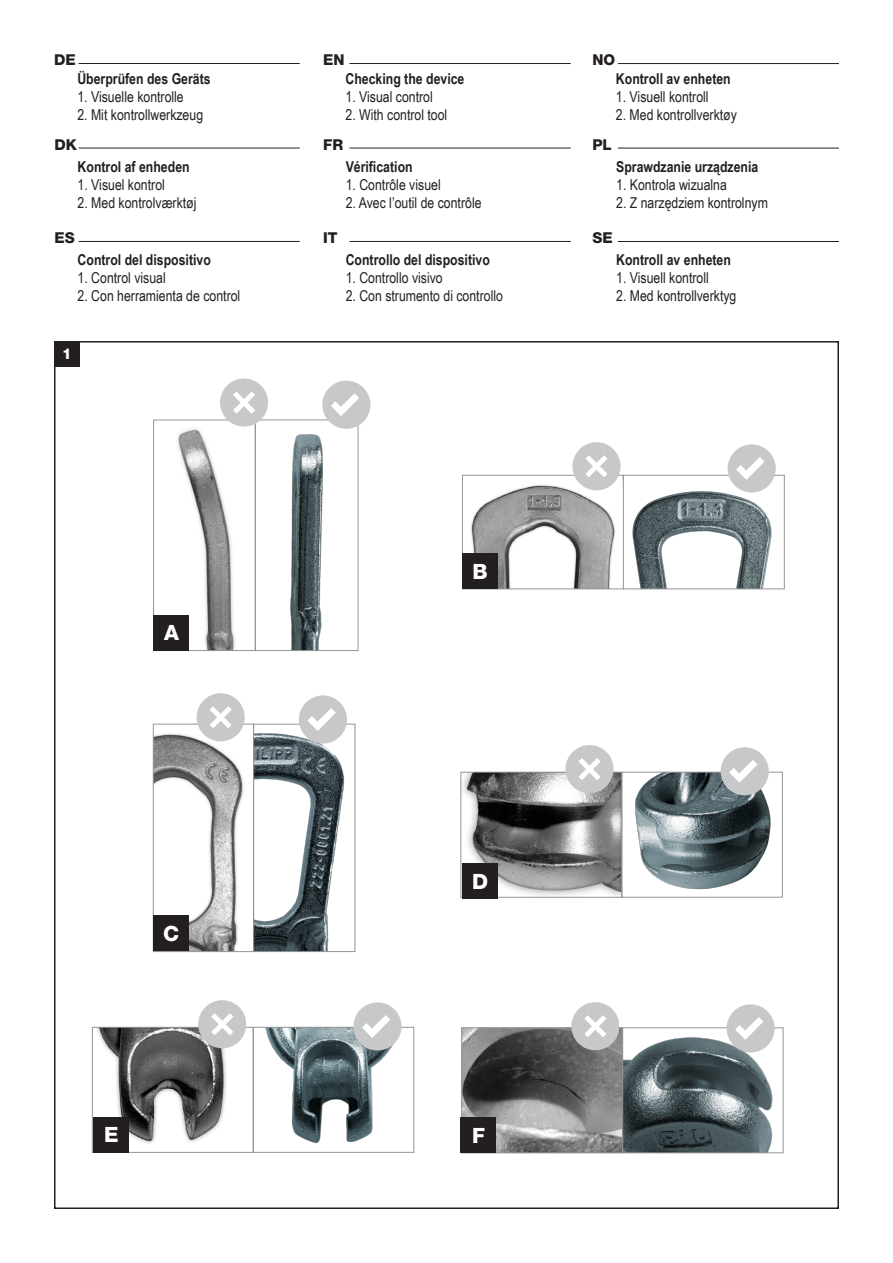
<style>
.page{position:relative;width:893px;height:1263px;background:#fff}
.page>*{position:absolute;margin:0;border:0;box-sizing:border-box;transform-origin:0 0}
.t1{font:800 21.15px "Helvetica Neue LT Std";color:#fff}
.t2{font:15px "Arial Narrow";color:#231f20}
.t3{font:700 15px "Arial Narrow";color:#231f20}
.t4{font:800 15px "Helvetica Neue LT Std";color:#231f20}
.t5{font:800 15px "Helvetica Neue LT Std";color:#fff}
</style>
<div class="page">
<hr style="left:79px;top:63px;width:221px;height:1px;background:#231f20">
<hr style="left:79px;top:148px;width:221px;height:1px;background:#231f20">
<hr style="left:79px;top:241px;width:221px;height:1px;background:#231f20">
<hr style="left:350px;top:63px;width:221px;height:1px;background:#231f20">
<hr style="left:350px;top:148px;width:221px;height:1px;background:#231f20">
<hr style="left:350px;top:241px;width:221px;height:1px;background:#231f20">
<hr style="left:618px;top:63px;width:221px;height:1px;background:#231f20">
<hr style="left:618px;top:148px;width:221px;height:1px;background:#231f20">
<hr style="left:618px;top:241px;width:221px;height:1px;background:#231f20">
<div style="left:54px;top:341px;width:26px;height:26px;background:#231f20"></div>
<img style="left:177px;top:428px;width:58px;height:221px">
<div style="left:153px;top:420px;width:102px;height:231px;border:1px solid #939598"></div>
<img style="left:290px;top:434px;width:33px;height:215px">
<div style="left:255px;top:420px;width:103px;height:231px;border:1px solid #939598"></div>
<div style="left:322px;top:381px;width:48px;height:48px;background:#c7c8ca;border-radius:50%"></div>
<svg style="left:331px;top:393px;width:28px;height:23px"></svg>
<div style="left:220px;top:378px;width:48px;height:49px;background:#c7c8ca;border-radius:50%"></div>
<svg style="left:233px;top:391px;width:22px;height:23px"></svg>
<div style="left:154px;top:615px;width:35px;height:35px;background:#231f20"></div>
<img style="left:632px;top:486px;width:140px;height:101px">
<div style="left:623px;top:475px;width:161px;height:114px;border:1px solid #939598"></div>
<img style="left:471px;top:482px;width:144px;height:105px">
<div style="left:462px;top:475px;width:162px;height:114px;border:1px solid #939598"></div>
<div style="left:462px;top:553px;width:36px;height:36px;background:#231f20"></div>
<img style="left:155px;top:726px;width:191px;height:224px">
<div style="left:153px;top:724px;width:101px;height:228px;border:1px solid #939598"></div>
<div style="left:253px;top:724px;width:102px;height:228px;border:1px solid #939598"></div>
<div style="left:153px;top:915px;width:36px;height:36px;background:#231f20"></div>
<img style="left:463px;top:774px;width:157px;height:121px">
<div style="left:461px;top:772px;width:161px;height:125px;border:1px solid #939598"></div>
<img style="left:635px;top:774px;width:136px;height:116px">
<div style="left:622px;top:772px;width:161px;height:125px;border:1px solid #939598"></div>
<img style="left:97px;top:1029px;width:149px;height:114px">
<div style="left:92px;top:1027px;width:161px;height:125px;border:1px solid #939598"></div>
<img style="left:265px;top:1029px;width:134px;height:115px">
<div style="left:253px;top:1027px;width:161px;height:125px;border:1px solid #939598"></div>
<img style="left:463px;top:1029px;width:311px;height:122px">
<div style="left:461px;top:1027px;width:162px;height:126px;border:1px solid #939598"></div>
<div style="left:622px;top:1027px;width:161px;height:126px;border:1px solid #939598"></div>
<div style="left:728px;top:444px;width:48px;height:48px;background:#c7c8ca;border-radius:50%"></div>
<svg style="left:736px;top:457px;width:28px;height:23px"></svg>
<div style="left:572px;top:442px;width:48px;height:48px;background:#c7c8ca;border-radius:50%"></div>
<svg style="left:585px;top:455px;width:23px;height:22px"></svg>
<div style="left:299px;top:695px;width:48px;height:48px;background:#c7c8ca;border-radius:50%"></div>
<svg style="left:307px;top:708px;width:29px;height:23px"></svg>
<div style="left:197px;top:693px;width:47px;height:48px;background:#c7c8ca;border-radius:50%"></div>
<svg style="left:210px;top:706px;width:22px;height:22px"></svg>
<div style="left:721px;top:747px;width:48px;height:48px;background:#c7c8ca;border-radius:50%"></div>
<svg style="left:729px;top:760px;width:28px;height:23px"></svg>
<div style="left:565px;top:745px;width:48px;height:48px;background:#c7c8ca;border-radius:50%"></div>
<svg style="left:578px;top:758px;width:23px;height:22px"></svg>
<div style="left:353px;top:1002px;width:49px;height:48px;background:#c7c8ca;border-radius:50%"></div>
<svg style="left:362px;top:1015px;width:28px;height:23px"></svg>
<div style="left:198px;top:1000px;width:48px;height:48px;background:#c7c8ca;border-radius:50%"></div>
<svg style="left:211px;top:1013px;width:22px;height:22px"></svg>
<div style="left:726px;top:1004px;width:49px;height:48px;background:#c7c8ca;border-radius:50%"></div>
<svg style="left:735px;top:1017px;width:28px;height:23px"></svg>
<div style="left:571px;top:1002px;width:48px;height:48px;background:#c7c8ca;border-radius:50%"></div>
<svg style="left:584px;top:1015px;width:23px;height:22px"></svg>
<div style="left:462px;top:863px;width:36px;height:36px;background:#231f20"></div>
<div style="left:93px;top:1117px;width:36px;height:35px;background:#231f20"></div>
<div style="left:461px;top:1117px;width:35px;height:36px;background:#231f20"></div>
<p class="t4" style="left:54px;top:50px;width:23px">DE</p>
<p class="t4" style="left:323px;top:51px;width:23px">EN</p>
<p class="t4" style="left:592px;top:50px;width:24px">NO</p>
<p class="t3" style="left:77px;top:68px;width:135px">Überprüfen des Geräts</p>
<p class="t2" style="left:77px;top:86px;width:108px">1. Visuelle kontrolle</p>
<p class="t2" style="left:77px;top:104px;width:127px">2. Mit kontrollwerkzeug</p>
<p class="t3" style="left:78px;top:155px;width:114px">Kontrol af enheden</p>
<p class="t2" style="left:78px;top:173px;width:89px">1. Visuel kontrol</p>
<p class="t2" style="left:78px;top:191px;width:120px">2. Med kontrolværktøj</p>
<p class="t4" style="left:54px;top:136px;width:24px">DK</p>
<p class="t3" style="left:345px;top:68px;width:120px">Checking the device</p>
<p class="t2" style="left:345px;top:86px;width:89px">1. Visual control</p>
<p class="t2" style="left:345px;top:104px;width:103px">2. With control tool</p>
<p class="t4" style="left:323px;top:136px;width:21px">FR</p>
<p class="t3" style="left:346px;top:155px;width:68px">Vérification</p>
<p class="t2" style="left:346px;top:173px;width:97px">1. Contrôle visuel</p>
<p class="t2" style="left:346px;top:191px;width:137px">2. Avec l’outil de contrôle</p>
<p class="t3" style="left:616px;top:68px;width:116px">Kontroll av enheten</p>
<p class="t2" style="left:616px;top:86px;width:94px">1. Visuell kontroll</p>
<p class="t2" style="left:616px;top:104px;width:122px">2. Med kontrollverktøy</p>
<p class="t3" style="left:616px;top:155px;width:144px">Sprawdzanie urządzenia</p>
<p class="t2" style="left:616px;top:173px;width:112px">1. Kontrola wizualna</p>
<p class="t2" style="left:616px;top:191px;width:153px">2. Z narzędziem kontrolnym</p>
<p class="t4" style="left:592px;top:136px;width:21px">PL</p>
<p class="t4" style="left:54px;top:229px;width:22px">ES</p>
<p class="t4" style="left:323px;top:228px;width:16px">IT</p>
<p class="t4" style="left:592px;top:228px;width:22px">SE</p>
<p class="t3" style="left:78px;top:248px;width:135px">Control del dispositivo</p>
<p class="t2" style="left:78px;top:267px;width:90px">1. Control visual</p>
<p class="t2" style="left:78px;top:285px;width:164px">2. Con herramienta de control</p>
<p class="t3" style="left:346px;top:249px;width:146px">Controllo del dispositivo</p>
<p class="t2" style="left:346px;top:267px;width:99px">1. Controllo visivo</p>
<p class="t2" style="left:346px;top:285px;width:159px">2. Con strumento di controllo</p>
<p class="t3" style="left:616px;top:249px;width:116px">Kontroll av enheten</p>
<p class="t2" style="left:616px;top:267px;width:94px">1. Visuell kontroll</p>
<p class="t2" style="left:616px;top:285px;width:122px">2. Med kontrollverktyg</p>
<p class="t5" style="left:62px;top:345px;width:11px">1</p>
<p class="t1" style="left:473px;top:558px;width:17px">B</p>
<p class="t1" style="left:164px;top:620px;width:16px">A</p>
<p class="t1" style="left:163px;top:921px;width:18px">C</p>
<p class="t1" style="left:472px;top:868px;width:18px">D</p>
<p class="t1" style="left:104px;top:1122px;width:16px">E</p>
<p class="t1" style="left:472px;top:1122px;width:14px">F</p>
</div>
